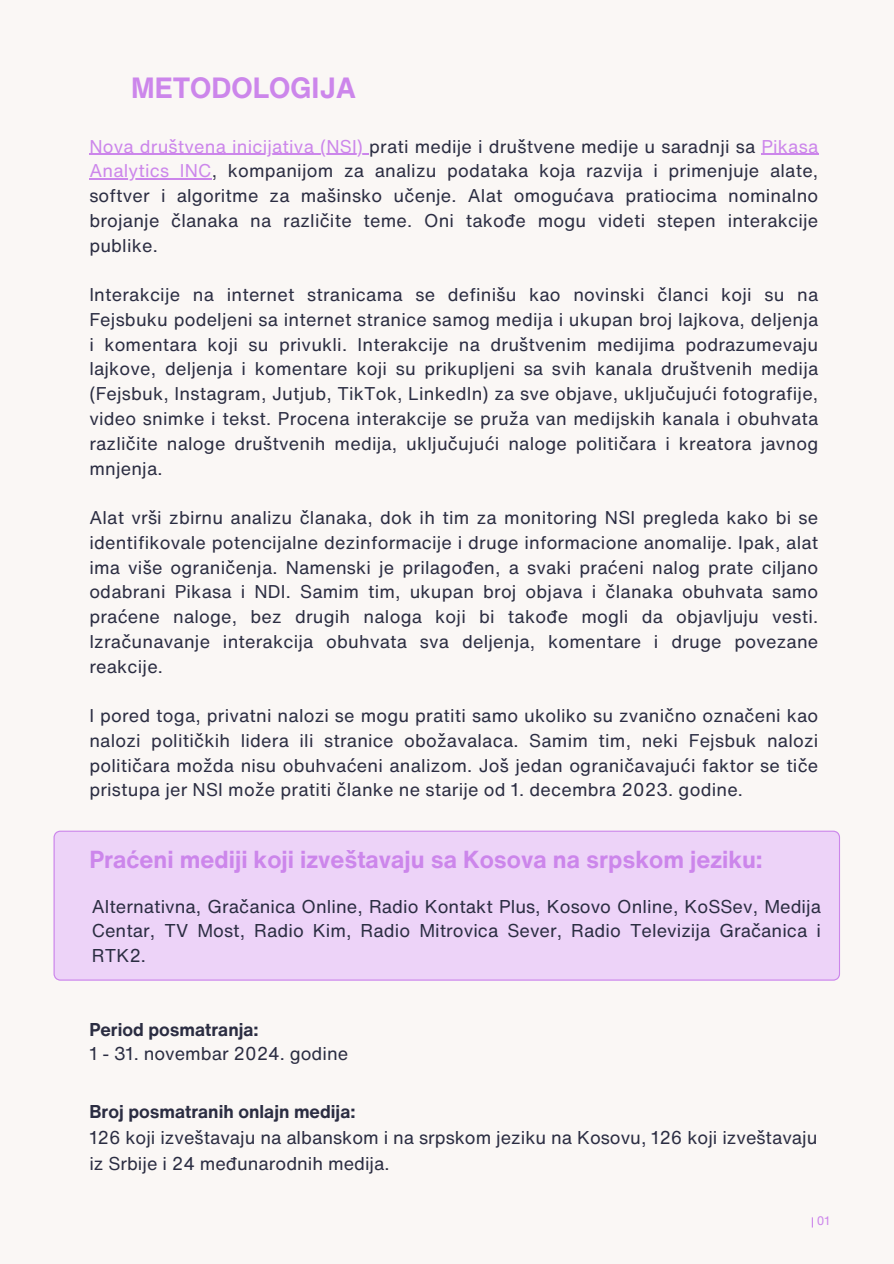
<style>
.page{position:relative;width:894px;height:1264px;background:#fff}
.page>*{position:absolute;margin:0;border:0;box-sizing:border-box;transform-origin:0 0}
.t1{font:700 28.5px "Helvetica Now Text";color:#cc86eb}
.t2{font:700 24px "Helvetica Now Text";color:#cc86eb}
.t3{font:18px/24.8px "Helvetica Now Text";letter-spacing:.01em;color:#2b2d42;text-align:justify}
.t4{font:700 18px "Helvetica Now Text";color:#2b2d42}
.t5{font:12px "Helvetica Now Text";color:#cc86eb}
.s1{color:#cc86eb}
</style>
<div class="page">
<div style="left:0;top:0;width:893px;height:1263px;background:#faf7f5"></div>
<hr style="left:89px;top:154px;width:280px;height:1px;background:#cc86eb">
<hr style="left:761px;top:154px;width:57px;height:1px;background:#cc86eb">
<hr style="left:89px;top:178px;width:122px;height:2px;background:#cc86eb">
<div style="left:54px;top:830px;width:785px;height:150px;background:#edd3f8"></div>
<h2 class="t1" style="left:131px;top:66px;width:227px">METODOLOGIJA</h2>
<h1 class="t3" style="left:89px;top:133px;width:730px"><span class="s1">Nova društvena inicijativa (NSI)</span> prati medije i društvene medije u saradnji sa <span class="s1">Pikasa</span></h1>
<p class="t3" style="left:89px;top:158px;width:730px"><span class="s1">Analytics INC</span>, kompanijom za analizu podataka koja razvija i primenjuje alate, softver i algoritme za mašinsko učenje. Alat omogućava pratiocima nominalno brojanje članaka na različite teme. Oni takođe mogu videti stepen interakcije publike.</p>
<p class="t3" style="left:89px;top:282px;width:730px">Interakcije na internet stranicama se definišu kao novinski članci koji su na Fejsbuku podeljeni sa internet stranice samog medija i ukupan broj lajkova, deljenja i komentara koji su privukli. Interakcije na društvenim medijima podrazumevaju</p>
<p class="t3" style="left:89px;top:356px;width:730px">lajkove, deljenja i komentare koji su prikupljeni sa svih kanala društvenih medija (Fejsbuk, Instagram, Jutjub, TikTok, LinkedIn) za sve objave, uključujući fotografije, video snimke i tekst. Procena interakcije se pruža van medijskih kanala i obuhvata različite naloge društvenih medija, uključujući naloge političara i kreatora javnog mnjenja.</p>
<p class="t3" style="left:89px;top:505px;width:730px">Alat vrši zbirnu analizu članaka, dok ih tim za monitoring NSI pregleda kako bi se identifikovale potencijalne dezinformacije i druge informacione anomalije. Ipak, alat ima više ograničenja. Namenski je prilagođen, a svaki praćeni nalog prate ciljano</p>
<p class="t3" style="left:89px;top:579px;width:730px">odabrani Pikasa i NDI. Samim tim, ukupan broj objava i članaka obuhvata samo praćene naloge, bez drugih naloga koji bi takođe mogli da objavljuju vesti.<br>Izračunavanje interakcija obuhvata sva deljenja, komentare i druge povezane reakcije.</p>
<p class="t3" style="left:89px;top:703px;width:730px">I pored toga, privatni nalozi se mogu pratiti samo ukoliko su zvanično označeni kao nalozi političkih lidera ili stranice obožavalaca. Samim tim, neki Fejsbuk nalozi političara možda nisu obuhvaćeni analizom. Još jedan ograničavajući faktor se tiče</p>
<p class="t3" style="left:89px;top:777px;width:655px">pristupa jer NSI može pratiti članke ne starije od 1. decembra 2023. godine.</p>
<p class="t2" style="left:89px;top:841px;width:674px">Praćeni mediji koji izveštavaju sa Kosova na srpskom jeziku:</p>
<p class="t3" style="left:92px;top:893px;width:730px">Alternativna, Gračanica Online, Radio Kontakt Plus, Kosovo Online, KoSSev, Medija Centar, TV Most, Radio Kim, Radio Mitrovica Sever, Radio Televizija Gračanica i RTK2.</p>
<p class="t4" style="left:89px;top:1015px;width:171px">Period posmatranja:</p>
<p class="t3" style="left:89px;top:1041px;width:260px">1 - 31. novembar 2024. godine</p>
<p class="t4" style="left:89px;top:1098px;width:267px">Broj posmatranih onlajn medija:</p>
<p class="t3" style="left:89px;top:1124px;width:729px;line-height:25.8px">126 koji izveštavaju na albanskom i na srpskom jeziku na Kosovu, 126 koji izveštavaju iz Srbije i 24 međunarodnih medija.</p>
<p class="t5" style="left:816px;top:1212px;width:15px">01</p>
</div>
